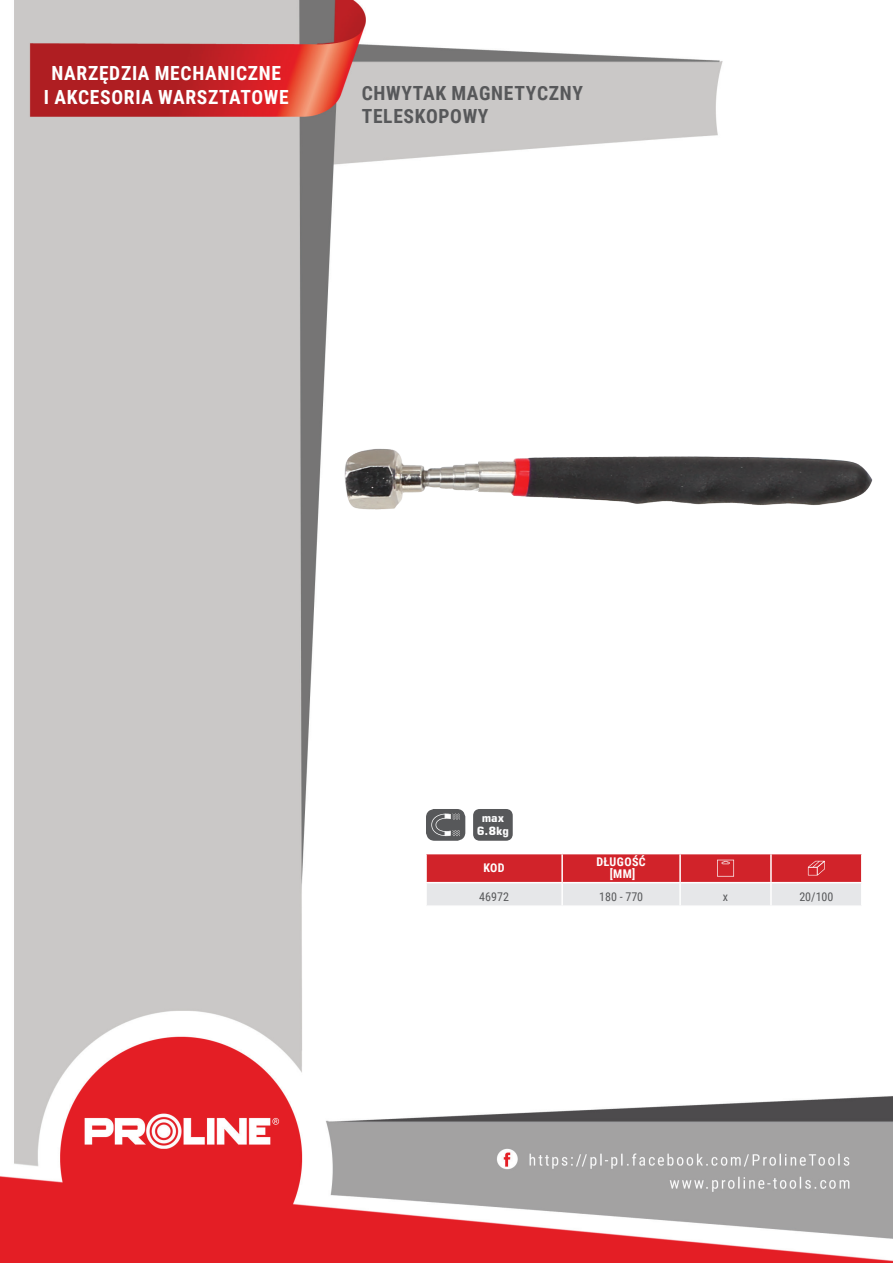
<style>
.page{position:relative;width:893px;height:1263px;background:#fff}
.page>*{position:absolute;margin:0;border:0;box-sizing:border-box;transform-origin:0 0}
.t1{font:700 19.5px/23.4px "Roboto Condensed";letter-spacing:.035em;color:#fff;text-align:center}
.t2{font:700 19.5px/23.4px "Roboto Condensed";letter-spacing:.035em;color:#57585a}
.t3{font:12px "Roboto Condensed";color:#57585a}
.t4{font:700 12px/12px "Roboto Condensed";letter-spacing:.035em;color:#fff;text-align:center}
.t5{font:700 11.25px/13.4px "Square 721 BT";color:#fff;text-align:center}
</style>
<div class="page">
<img style="left:0;top:0;width:893px;height:1263px">
<img style="left:345px;top:448px;width:527px;height:61px">
<hr style="left:425px;top:854px;width:2px;height:28px;background:#fff">
<hr style="left:425px;top:883px;width:2px;height:22px;background:#fff">
<hr style="left:425px;top:853px;width:137px;height:1px;background:#fff">
<hr style="left:425px;top:882px;width:137px;height:1px;background:#fff">
<hr style="left:425px;top:905px;width:137px;height:2px;background:#fff">
<hr style="left:562px;top:905px;width:118px;height:2px;background:#fff">
<hr style="left:680px;top:905px;width:91px;height:2px;background:#fff">
<hr style="left:771px;top:905px;width:91px;height:2px;background:#fff">
<svg style="left:426px;top:853px;width:436px;height:53px;background:#dd858a"></svg>
<div style="left:427px;top:810px;width:38px;height:30px;background:#57585a;border-radius:8px"></div>
<div style="left:426px;top:809px;width:39px;height:32px;border:1px solid #57585a;border-radius:8px"></div>
<svg style="left:431px;top:814px;width:29px;height:22px"></svg>
<div style="left:473px;top:809px;width:40px;height:32px;background:#57585a;border-radius:7px"></div>
<p class="t1" style="left:44px;top:61px;width:246px">NARZĘDZIA MECHANICZNE<br>I AKCESORIA WARSZTATOWE</p>
<p class="t2" style="left:362px;top:80px;width:223px">CHWYTAK MAGNETYCZNY<br>TELESKOPOWY</p>
<p class="t5" style="left:477px;top:811px;width:34px">max<br>6.8kg</p>
<p class="t4" style="left:483px;top:862px;width:23px">KOD</p>
<p class="t4" style="left:596px;top:856px;width:51px">DŁUGOŚĆ [MM]</p>
<p class="t3" style="left:479px;top:888px;width:31px">46972</p>
<p class="t3" style="left:599px;top:888px;width:46px">180 - 770</p>
<p class="t3" style="left:723px;top:888px;width:7px">x</p>
<p class="t3" style="left:799px;top:888px;width:36px">20/100</p>
</div>
